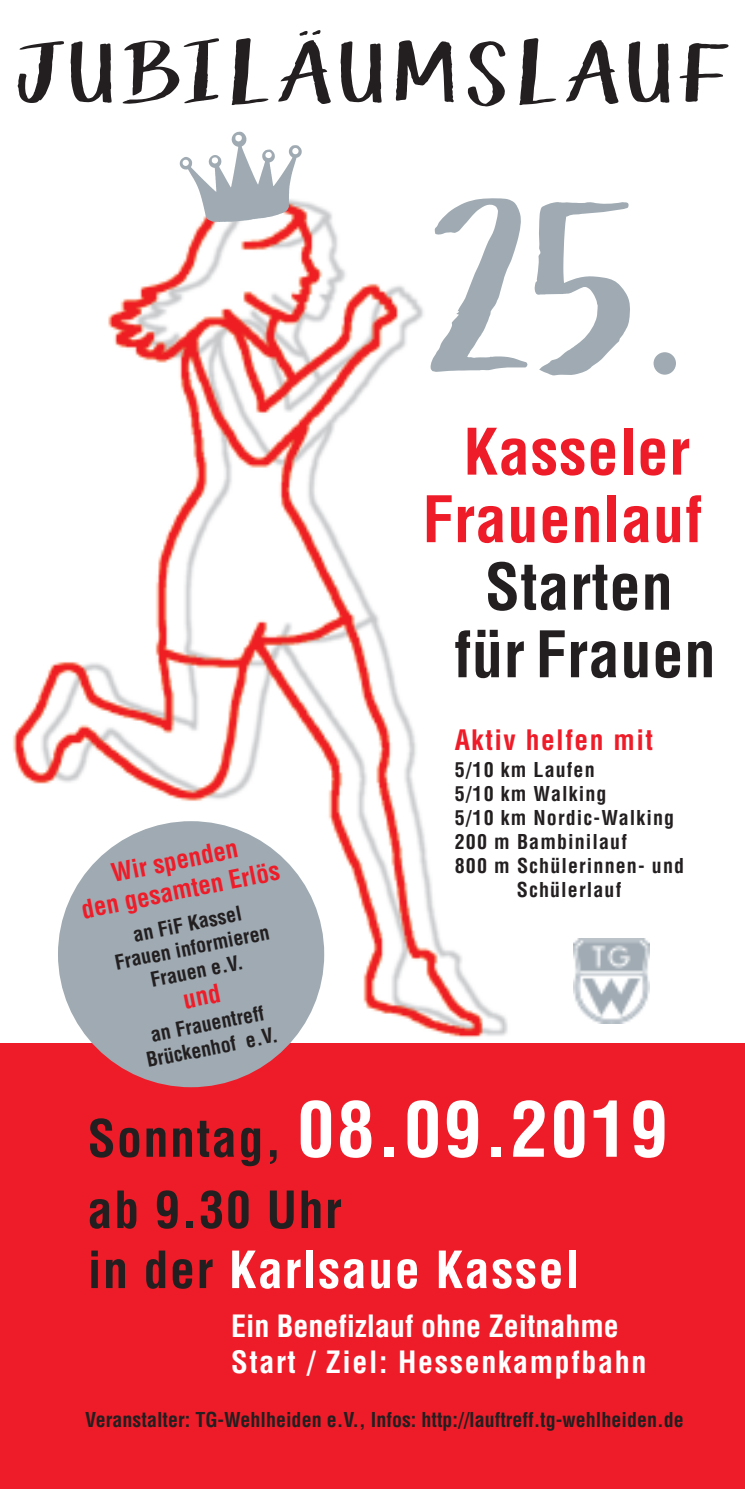
<style>
.page{position:relative;width:745px;height:1489px;background:#fff}
.page>*{position:absolute;margin:0;border:0;box-sizing:border-box;transform-origin:0 0}
.t1{font:225px "KG Chelsea Market Script";color:#9faab2}
.t2{font:700 condensed 75px "Helvetica";letter-spacing:.03em;color:#fff}
.t3{font:75px "KG Chelsea Market Script";letter-spacing:.1em;color:#231f20}
.t4{font:700 condensed 62.5px/67.5px "Helvetica";letter-spacing:.01em;color:#ee1c28;text-align:center}
.t5{font:700 condensed 62.5px/67.5px "Helvetica";letter-spacing:.01em;color:#231f20;text-align:center}
.t6{font:700 condensed 50px/60px "Helvetica";letter-spacing:.03em;color:#231f20}
.t7{font:700 condensed 30px/36px "Helvetica";color:#fff}
.t8{font:700 condensed 27.5px "Helvetica";letter-spacing:.055em;color:#ee1c28}
.t9{font:700 condensed 25px/30px "Helvetica";color:#ee1c28;text-align:center}
.t10{font:700 condensed 20px/24px "Helvetica";letter-spacing:.055em;color:#231f20;text-align:center}
.t11{font:700 condensed 20px "Helvetica";color:#231f20}
.s1{font-family:"Futura";font-size:200px}
.s2{font-size:50px;color:#231f20}
.s3{color:#fff}
</style>
<div class="page">
<img style="left:13px;top:206px;width:612px;height:836px">
<div style="left:0;top:1042px;width:744px;height:446px;background:#ee1c28"></div>
<img style="left:166px;top:131px;width:151px;height:114px">
<div style="left:58px;top:821px;width:266px;height:266px;background:#9faab2;border-radius:50%"></div>
<img style="left:572px;top:938px;width:77px;height:85px">
<h2 class="t3" style="left:17px;top:20px;width:712px">JUBILÄUMSLAUF</h2>
<h1 class="t1" style="left:425px;top:137px;width:271px">25<span class="s1">.</span></h1>
<p class="t9" style="left:73px;top:865px;width:203px;rotate:-11deg">Wir spenden<br>den gesamten Erlös</p>
<p class="t10" style="left:108px;top:927px;width:159px;rotate:-11deg">an FiF Kassel<br>Frauen informieren<br>Frauen e.V.</p>
<p class="t10" style="left:140px;top:1024px;width:135px;rotate:-11deg">an Frauentreff<br>Brückenhof e.V.</p>
<h3 class="t4" style="left:422px;top:419px;width:281px">Kasseler<br>Frauenlauf</h3>
<h3 class="t5" style="left:453px;top:554px;width:263px">Starten für Frauen</h3>
<h3 class="t8" style="left:454px;top:724px;width:200px">Aktiv helfen mit</h3>
<p class="t10" style="left:454px;top:758px;width:141px">5/10 km Laufen</p>
<p class="t10" style="left:454px;top:782px;width:153px">5/10 km Walking</p>
<p class="t10" style="left:454px;top:806px;width:221px">5/10 km Nordic-Walking</p>
<p class="t10" style="left:454px;top:830px;width:173px">200 m Bambinilauf</p>
<p class="t10" style="left:454px;top:854px;width:231px">800 m Schülerinnen- und</p>
<p class="t10" style="left:516px;top:878px;width:106px">Schülerlauf</p>
<h2 class="t2" style="left:88px;top:1086px;width:581px"><span class="s2">Sonntag,</span> 08.09.2019</h2>
<h3 class="t6" style="left:88px;top:1180px;width:492px">ab 9.30 Uhr<br>in der <span class="s3">Karlsaue Kassel</span></h3>
<h3 class="t7" style="left:231px;top:1308px;width:417px">Ein Benefizlauf ohne Zeitnahme<br>Start / Ziel: Hessenkampfbahn</h3>
<p class="t11" style="left:85px;top:1408px;width:599px">Veranstalter: TG-Wehlheiden e.V., Infos: http://lauftreff.tg-wehlheiden.de</p>
</div>
